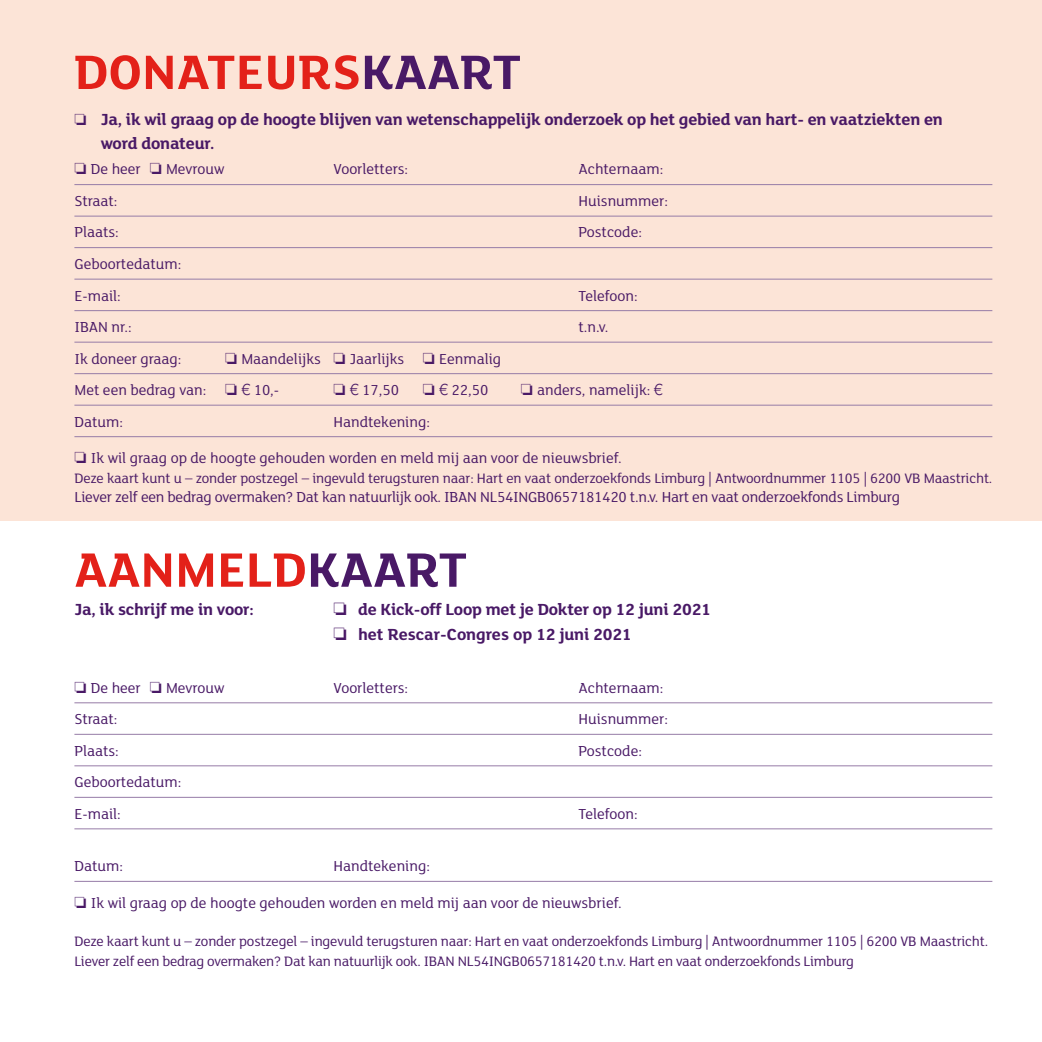
<style>
.page{position:relative;width:1042px;height:1042px;background:#fff}
.page>*{position:absolute;margin:0;border:0;box-sizing:border-box;transform-origin:0 0}
.t1{font:700 52.5px "FS Lola";letter-spacing:.01em;color:#e32119}
.t2{font:700 17.5px/24.5px "FS Lola";letter-spacing:-.01em;color:#491966}
.t3{font:15.75px/31.5px "FS Lola";color:#491966}
.t4{font:14.88px/19.2px "FS Lola";letter-spacing:-.01em;color:#491966}
.s1{color:#491966}
.s2{font-family:"Helvetica Neue";font-weight:300}
</style>
<div class="page">
<div style="left:0;top:0;width:1042px;height:521px;background:#fce4d7"></div>
<hr style="left:74px;top:184px;width:918px;height:1px;background:#967ca7">
<hr style="left:74px;top:216px;width:918px;height:1px;background:#967ca7">
<hr style="left:74px;top:247px;width:918px;height:1px;background:#967ca7">
<hr style="left:74px;top:279px;width:918px;height:1px;background:#967ca7">
<hr style="left:74px;top:310px;width:918px;height:1px;background:#967ca7">
<hr style="left:74px;top:342px;width:918px;height:1px;background:#967ca7">
<hr style="left:74px;top:373px;width:918px;height:1px;background:#967ca7">
<hr style="left:74px;top:405px;width:918px;height:1px;background:#967ca7">
<hr style="left:74px;top:436px;width:918px;height:1px;background:#967ca7">
<hr style="left:74px;top:702px;width:918px;height:1px;background:#967ca7">
<hr style="left:74px;top:734px;width:918px;height:1px;background:#967ca7">
<hr style="left:74px;top:765px;width:918px;height:1px;background:#967ca7">
<hr style="left:74px;top:797px;width:918px;height:1px;background:#967ca7">
<hr style="left:74px;top:828px;width:918px;height:1px;background:#967ca7">
<hr style="left:74px;top:881px;width:918px;height:1px;background:#967ca7">
<h1 class="t1" style="left:74px;top:36px;width:448px">DONATEURS<span class="s1">KAART</span></h1>
<p class="t2" style="left:101px;top:106px;width:843px;text-indent:-26px">❏ Ja, ik wil graag op de hoogte blijven van wetenschappelijk onderzoek op het gebied van hart- en vaatziekten en word donateur.</p>
<p class="t3" style="left:74px;top:153px;width:151px">❏ De heer ❏ Mevrouw</p>
<p class="t3" style="left:333px;top:153px;width:76px">Voorletters:</p>
<p class="t3" style="left:578px;top:153px;width:86px">Achternaam:</p>
<p class="t3" style="left:74px;top:184px;width:45px">Straat:</p>
<p class="t3" style="left:578px;top:184px;width:91px">Huisnummer:</p>
<p class="t3" style="left:74px;top:216px;width:46px">Plaats:</p>
<p class="t3" style="left:578px;top:216px;width:65px">Postcode:</p>
<p class="t3" style="left:74px;top:247px;width:108px">Geboortedatum:<br>E-mail:</p>
<p class="t3" style="left:578px;top:279px;width:61px">Telefoon:</p>
<p class="t3" style="left:74px;top:310px;width:59px">IBAN nr.:</p>
<p class="t3" style="left:578px;top:310px;width:31px">t.n.v.</p>
<p class="t3" style="left:74px;top:342px;width:108px">Ik doneer graag:</p>
<p class="t3" style="left:74px;top:342px;width:428px;text-indent:150px">❏ Maandelijks ❏ Jaarlijks ❏ Eenmalig<br>Met een bedrag van: ❏ <span class="s2">€</span> 10,-</p>
<p class="t3" style="left:333px;top:373px;width:67px">❏ <span class="s2">€</span> 17,50</p>
<p class="t3" style="left:423px;top:373px;width:67px">❏ <span class="s2">€</span> 22,50</p>
<p class="t3" style="left:521px;top:373px;width:143px">❏ anders, namelijk: <span class="s2">€</span></p>
<p class="t3" style="left:74px;top:405px;width:50px">Datum:</p>
<p class="t3" style="left:333px;top:405px;width:98px">Handtekening:</p>
<p class="t3" style="left:74px;top:442px;width:549px">❏ Ik wil graag op de hoogte gehouden worden en meld mij aan voor de nieuwsbrief.</p>
<p class="t4" style="left:74px;top:467px;width:919px">Deze kaart kunt u – zonder postzegel – ingevuld terugsturen naar: Hart en vaat onderzoekfonds Limburg | Antwoordnummer 1105 | 6200 VB Maastricht.</p>
<p class="t3" style="left:74px;top:480px;width:827px">Liever zelf een bedrag overmaken? Dat kan natuurlijk ook. IBAN NL54INGB0657181420 t.n.v. Hart en vaat onderzoekfonds Limburg</p>
<h1 class="t1" style="left:74px;top:533px;width:394px">AANMELD<span class="s1">KAART</span></h1>
<p class="t2" style="left:74px;top:596px;width:181px">Ja, ik schrijf me in voor:</p>
<p class="t2" style="left:333px;top:596px;width:379px">❏ de Kick-off Loop met je Dokter op 12 juni 2021 ❏ het Rescar-Congres op 12 juni 2021</p>
<p class="t3" style="left:74px;top:671px;width:151px">❏ De heer ❏ Mevrouw</p>
<p class="t3" style="left:333px;top:671px;width:76px">Voorletters:</p>
<p class="t3" style="left:578px;top:671px;width:86px">Achternaam:</p>
<p class="t3" style="left:74px;top:702px;width:45px">Straat:</p>
<p class="t3" style="left:578px;top:702px;width:91px">Huisnummer:</p>
<p class="t3" style="left:74px;top:734px;width:46px">Plaats:</p>
<p class="t3" style="left:578px;top:734px;width:65px">Postcode:</p>
<p class="t3" style="left:74px;top:765px;width:108px">Geboortedatum:<br>E-mail:</p>
<p class="t3" style="left:578px;top:797px;width:61px">Telefoon:</p>
<p class="t3" style="left:74px;top:849px;width:50px">Datum:</p>
<p class="t3" style="left:333px;top:849px;width:98px">Handtekening:</p>
<p class="t3" style="left:74px;top:886px;width:549px">❏ Ik wil graag op de hoogte gehouden worden en meld mij aan voor de nieuwsbrief.</p>
<p class="t4" style="left:74px;top:931px;width:915px">Deze kaart kunt u – zonder postzegel – ingevuld terugsturen naar: Hart en vaat onderzoekfonds Limburg | Antwoordnummer 1105 | 6200 VB Maastricht.<br>Liever zelf een bedrag overmaken? Dat kan natuurlijk ook. IBAN NL54INGB0657181420 t.n.v. Hart en vaat onderzoekfonds Limburg</p>
</div>
